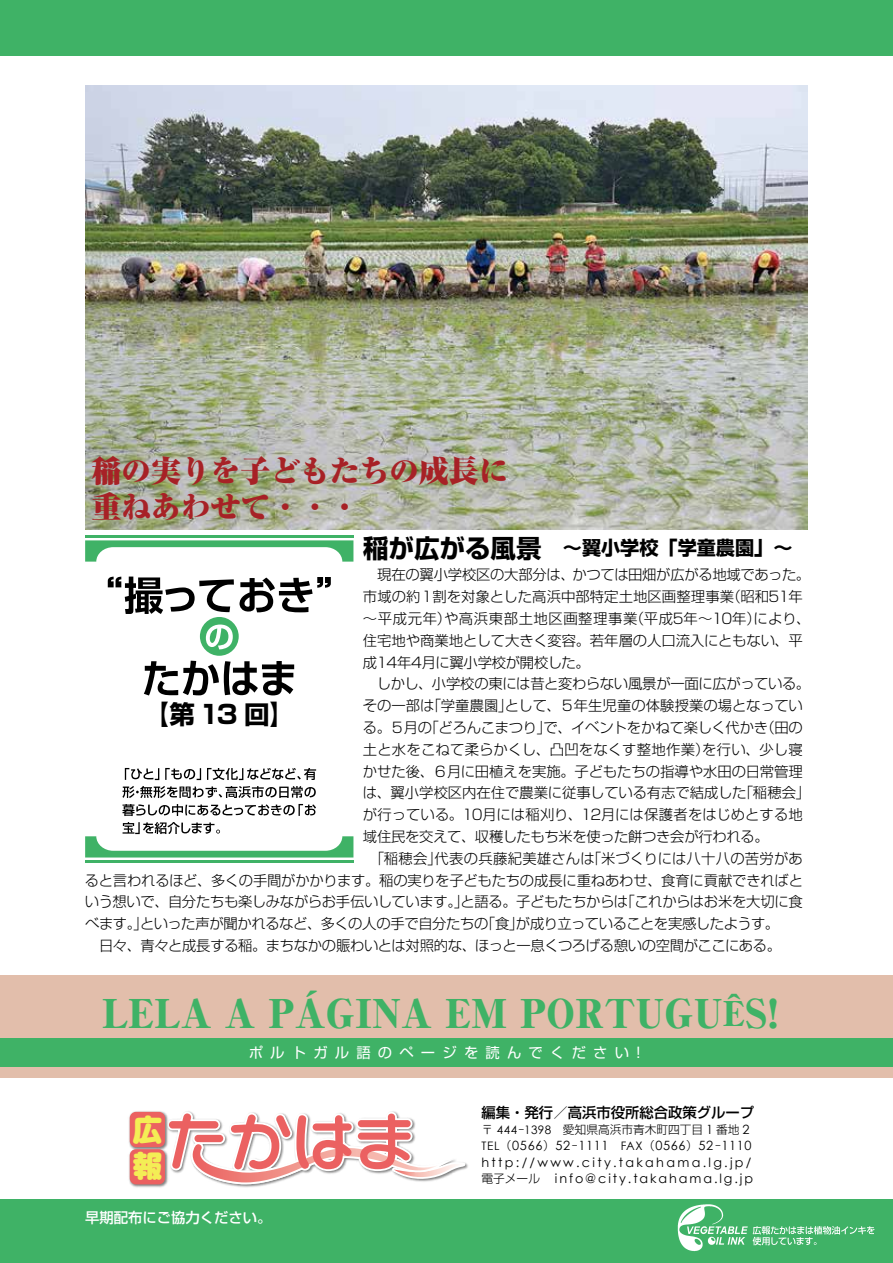
<style>
.page{position:relative;width:893px;height:1263px;background:#fff}
.page>*{position:absolute;margin:0;border:0;box-sizing:border-box;transform-origin:0 0}
.t1{font:900 38.25px "Ryumin Pr 6 N";color:#3fb266}
.t2{font:900 29.7px/36.2px "Ryumin Pr 6 N";color:#a72126}
.t3{font:900 29.4px/36.5px "Shin M Go Pr 6 N";color:#f4ed55}
.t4{font:700 25.5px "Shin Go Pr 6 N";color:#000}
.t5{font:700 19.2px "Shin Go Pr 6 N";color:#000}
.t6{font:300 14.4px "Shin Go Pr 6 N";letter-spacing:-.015em;color:#000}
.t7{font:300 14.4px "Shin Go Pr 6 N";letter-spacing:.015em;color:#000}
.t8{font:300 14.4px "Shin Go Pr 6 N";letter-spacing:.04em;color:#000}
.t9{font:300 14.4px "Shin Go Pr 6 N";letter-spacing:.005em;color:#000}
.t10{font:14.4px "Shin Go Pr 6 N";letter-spacing:.5em;color:#fff}
.t11{font:500 14.4px "Shin Go Pr 6 N";color:#000}
.t12{font:500 14.4px "Shin Go Pr 6 N";color:#fff}
.t13{font:12.75px/16.5px "Century Gothic";letter-spacing:.15em;color:#000}
.t14{font:300 11.7px "Shin Go Pr 6 N";color:#000}
.s1{font-size:25.5px}
.s2{font-size:33px}
.s3{font-family:"Century Gothic";font-weight:400}
.s4{font-family:"Century Gothic";font-weight:400;font-size:12.75px}
.s5{font-size:11.7px}
.s6{font-family:"Shin Go Pr 6 N";font-weight:300;font-size:11.7px}
</style>
<div class="page">
<div style="left:0;top:976px;width:893px;height:102px;background:#e2beab"></div>
<div style="left:0;top:1038px;width:893px;height:28px;background:#3fb266"></div>
<div style="left:0;top:1199px;width:893px;height:64px;background:#3fb266"></div>
<div style="left:0;top:0;width:893px;height:55px;background:#3fb266"></div>
<svg style="left:678px;top:1204px;width:196px;height:47px"></svg>
<div style="left:200px;top:617px;width:39px;height:39px;background:#3fb266;border-radius:50%"></div>
<svg style="left:206px;top:624px;width:27px;height:25px"></svg>
<svg style="left:108px;top:576px;width:126px;height:38px"></svg>
<svg style="left:240px;top:577px;width:91px;height:35px"></svg>
<svg style="left:144px;top:661px;width:150px;height:34px"></svg>
<svg style="left:125px;top:768px;width:34px;height:12px"></svg>
<svg style="left:165px;top:768px;width:36px;height:12px"></svg>
<svg style="left:207px;top:768px;width:109px;height:12px"></svg>
<svg style="left:122px;top:786px;width:194px;height:12px"></svg>
<svg style="left:122px;top:804px;width:194px;height:12px"></svg>
<svg style="left:85px;top:540px;width:268px;height:22px"></svg>
<hr style="left:85px;top:535px;width:268px;height:2px;background:#3fb266">
<svg style="left:85px;top:822px;width:268px;height:35px"></svg>
<hr style="left:85px;top:860px;width:268px;height:3px;background:#3fb266">
<img style="left:85px;top:85px;width:723px;height:444px">
<svg style="left:169px;top:1111px;width:299px;height:77px"></svg>
<img style="left:129px;top:1111px;width:40px;height:36px">
<div style="left:130px;top:1112px;width:35px;height:35px;background:#eb6161;border-radius:6px"></div>
<img style="left:129px;top:1147px;width:39px;height:41px">
<div style="left:130px;top:1149px;width:35px;height:35px;background:#eb6161;border-radius:6px"></div>
<h2 class="t2" style="left:92px;top:452px;width:418px">稲の実りを子どもたちの成長に重ねあわせて・・・</h2>
<h3 class="t5" style="left:363px;top:533px;width:431px"><span class="s1">稲が広がる風景</span> ～翼小学校「学童農園」～</h3>
<p class="t6" style="left:363px;top:563px;width:449px">　現在の翼小学校区の大部分は、かつては田畑が広がる地域であった。</p>
<p class="t9" style="left:363px;top:585px;width:441px">市域の約１割を対象とした高浜中部特定土地区画整理事業（昭和51年</p>
<p class="t8" style="left:363px;top:607px;width:449px">～平成元年）や高浜東部土地区画整理事業（平成5年～10年）により、</p>
<p class="t6" style="left:363px;top:628px;width:441px">住宅地や商業地として大きく変容。若年層の人口流入にともない、平</p>
<p class="t6" style="left:363px;top:650px;width:228px">成14年4月に翼小学校が開校した。</p>
<p class="t6" style="left:363px;top:672px;width:449px">　しかし、小学校の東には昔と変わらない風景が一面に広がっている。</p>
<p class="t6" style="left:363px;top:694px;width:441px">その一部は「学童農園」として、５年生児童の体験授業の場となってい</p>
<p class="t6" style="left:363px;top:716px;width:442px">る。５月の「どろんこまつり」で、イベントをかねて楽しく代かき（田の</p>
<p class="t7" style="left:363px;top:737px;width:441px">土と水をこねて柔らかくし、凸凹をなくす整地作業）を行い、少し寝</p>
<p class="t6" style="left:363px;top:759px;width:441px">かせた後、６月に田植えを実施。子どもたちの指導や水田の日常管理</p>
<p class="t6" style="left:363px;top:781px;width:449px">は、翼小学校区内在住で農業に従事している有志で結成した「稲穂会」</p>
<p class="t6" style="left:363px;top:803px;width:441px">が行っている。10月には稲刈り、12月には保護者をはじめとする地</p>
<p class="t6" style="left:363px;top:825px;width:407px">域住民を交えて、収穫したもち米を使った餅つき会が行われる。</p>
<p class="t7" style="left:363px;top:846px;width:441px">　「稲穂会」代表の兵藤紀美雄さんは「米づくりには八十八の苦労があ</p>
<p class="t6" style="left:85px;top:868px;width:720px">ると言われるほど、多くの手間がかかります。稲の実りを子どもたちの成長に重ねあわせ、食育に貢献できればと</p>
<p class="t6" style="left:85px;top:890px;width:719px">いう想いで、自分たちも楽しみながらお手伝いしています。」と語る。子どもたちからは「これからはお米を大切に食</p>
<p class="t6" style="left:85px;top:912px;width:696px">べます。」といった声が聞かれるなど、多くの人の手で自分たちの「食」が成り立っていることを実感したようす。</p>
<p class="t6" style="left:85px;top:934px;width:697px">　日々、青々と成長する稲。まちなかの賑わいとは対照的な、ほっと一息くつろげる憩いの空間がここにある。</p>
<h3 class="t4" style="left:144px;top:694px;width:152px">【第 13 回】</h3>
<h1 class="t1" style="left:102px;top:983px;width:679px">LELA A PÁGINA EM PORTUGU<span class="s2">Ê</span>S!</h1>
<h3 class="t3" style="left:133px;top:1112px;width:30px">広報</h3>
<p class="t10" style="left:249px;top:1040px;width:393px">ポルトガル語のページを読んでください!</p>
<p class="t11" style="left:482px;top:1101px;width:274px">編集・発行／高浜市役所総合政策グループ</p>
<p class="t14" style="left:482px;top:1120px;width:269px">〒 <span class="s3">444</span>-<span class="s3">1398</span>　愛知県高浜市青木町四丁目 <span class="s4">1</span> 番地 <span class="s4">2</span></p>
<p class="t13" style="left:482px;top:1137px;width:273px"><span class="s5">TEL</span><span class="s6">（</span>0566<span class="s6">）</span>52<span class="s6">-</span>1111 <span class="s5">FAX</span><span class="s6">（</span>0566<span class="s6">）</span>52<span class="s6">-</span>1110 http://www.city.takahama.lg.jp/<span class="s6">電子メール</span> info@city.takahama.lg.jp</p>
<p class="t12" style="left:85px;top:1206px;width:188px">早期配布にご協力ください。</p>
</div>
